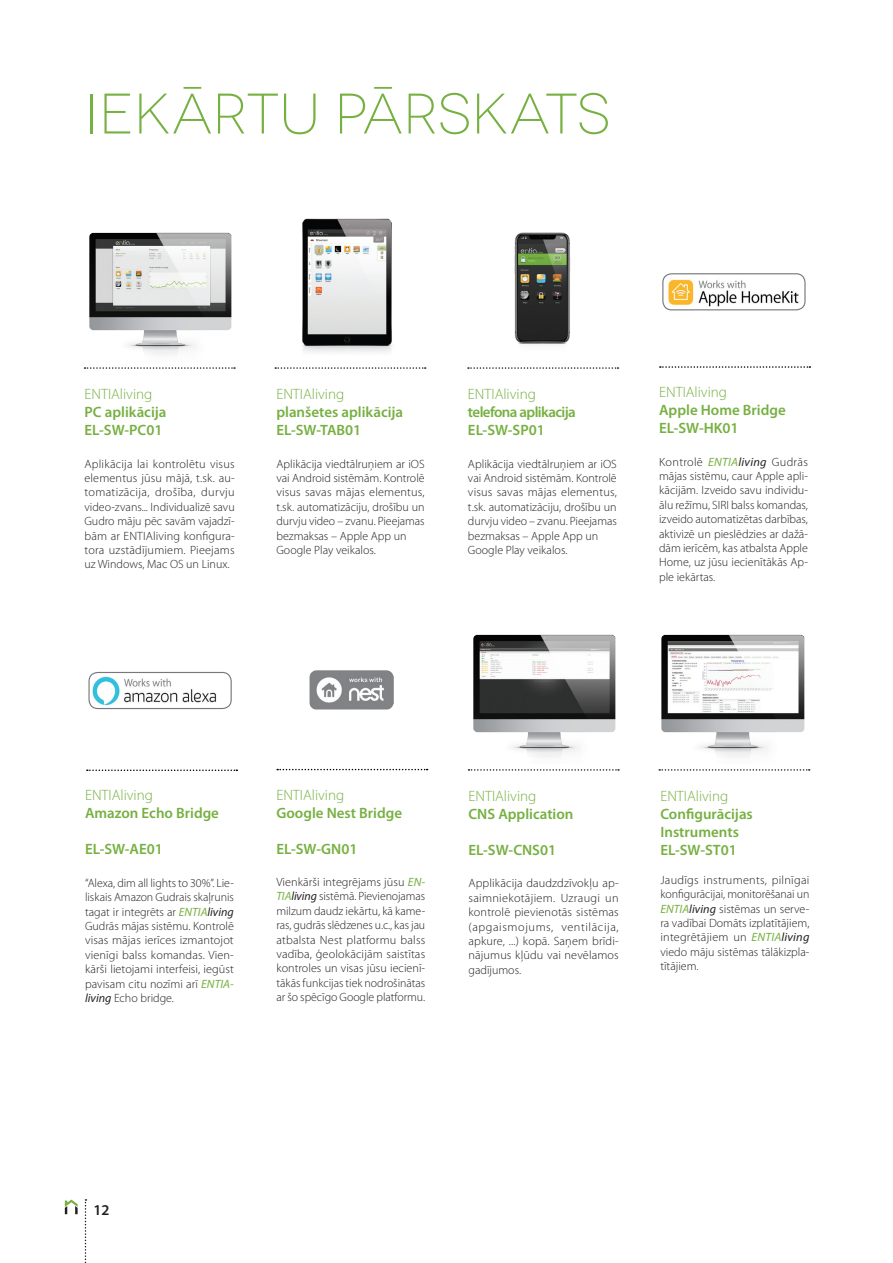
<style>
.page{position:relative;width:893px;height:1263px;background:#fff}
.page>*{position:absolute;margin:0;border:0;box-sizing:border-box;transform-origin:0 0}
.t1{font:300 57px "Novecentowide";color:#76b041}
.t2{font:600 15px/18px "Myriad Pro";color:#76b041}
.t3{font:300 15px "Myriad Pro";color:#76b041}
.t4{font:600 15px/18px "Myriad Pro";letter-spacing:-.04em;color:#76b041}
.t5{font:600 15px "Myriad Pro";color:#231f20}
.t6{font:300 12px/14.4px "Myriad Pro";color:#231f20;text-align:justify}
.s1{font-weight:400;font-style:italic;color:#76b041}
.s2{font-weight:400;font-style:italic}
</style>
<div class="page">
<svg style="left:85px;top:1199px;width:1px;height:64px"></svg>
<svg style="left:65px;top:1199px;width:13px;height:15px"></svg>
<img style="left:89px;top:232px;width:143px;height:123px">
<img style="left:473px;top:634px;width:143px;height:123px">
<img style="left:661px;top:634px;width:144px;height:123px">
<svg style="left:85px;top:367px;width:150px;height:2px"></svg>
<svg style="left:468px;top:769px;width:151px;height:2px"></svg>
<svg style="left:275px;top:367px;width:151px;height:2px"></svg>
<svg style="left:659px;top:769px;width:151px;height:2px"></svg>
<svg style="left:468px;top:367px;width:150px;height:2px"></svg>
<svg style="left:660px;top:366px;width:150px;height:2px"></svg>
<img style="left:668px;top:279px;width:131px;height:28px">
<div style="left:662px;top:273px;width:144px;height:37px;border:1px solid #76787b;border-radius:9px"></div>
<img style="left:302px;top:218px;width:90px;height:134px">
<img style="left:514px;top:232px;width:57px;height:112px">
<svg style="left:277px;top:769px;width:151px;height:1px"></svg>
<svg style="left:87px;top:769px;width:150px;height:2px"></svg>
<img style="left:310px;top:670px;width:83px;height:40px">
<img style="left:92px;top:676px;width:125px;height:29px">
<div style="left:88px;top:672px;width:144px;height:37px;border:1px solid #76787b;border-radius:9px"></div>
<hr style="left:892px;top:86px;width:1px;height:220px;background:#231f20">
<h1 class="t1" style="left:85px;top:81px;width:527px">IEKĀRTU PĀRSKATS</h1>
<p class="t3" style="left:85px;top:386px;width:69px">ENTIAliving</p>
<p class="t2" style="left:85px;top:403px;width:84px">PC aplikācija<br>EL-SW-PC01</p>
<p class="t6" style="left:85px;top:456px;width:152px">Aplikācija lai kontrolētu visus elementus jūsu mājā, t.sk. au&shy;tomatizācija, drošība, durvju video-zvans... Individualizē savu Gudro māju pēc savām vajadzī&shy;bām ar ENTIAliving konfigura&shy;tora uzstādījumiem. Pieejams uz Windows, Mac OS un Linux.</p>
<p class="t3" style="left:276px;top:386px;width:69px">ENTIAliving</p>
<p class="t2" style="left:276px;top:403px;width:128px">planšetes aplikācija<br>EL-SW-TAB01</p>
<p class="t6" style="left:276px;top:456px;width:150px;text-align:left">Aplikācija viedtālruņiem ar iOS vai Android sistēmām. Kontrolē visus savas mājas elementus, t.sk. automatizāciju, drošību un durvju video – zvanu. Pieejamas bezmaksas – Apple App un<br>Google Play veikalos.</p>
<p class="t3" style="left:468px;top:386px;width:69px">ENTIAliving</p>
<p class="t4" style="left:468px;top:403px;width:109px">telefona aplikacija<br>EL-SW-SP01</p>
<p class="t6" style="left:468px;top:456px;width:150px;text-align:left">Aplikācija viedtālruņiem ar iOS vai Android sistēmām. Kontrolē visus savas mājas elementus, t.sk. automatizāciju, drošību un durvju video – zvanu. Pieejamas bezmaksas – Apple App un<br>Google Play veikalos.</p>
<p class="t3" style="left:659px;top:384px;width:69px">ENTIAliving</p>
<p class="t2" style="left:659px;top:401px;width:128px">Apple Home Bridge<br>EL-SW-HK01</p>
<p class="t6" style="left:659px;top:454px;width:150px">Kontrolē <span class="s1">ENTIA</span><span class="s2">living</span> Gudrās mājas sistēmu, caur Apple apli&shy;kācijām. Izveido savu individu&shy;ālu režīmu, SIRI balss komandas, izveido automatizētas darbības, aktivizē un pieslēdzies ar dažā&shy;dām ierīcēm, kas atbalsta Apple Home, uz jūsu iecienītākās Ap&shy;ple iekārtas.</p>
<p class="t3" style="left:85px;top:787px;width:69px">ENTIAliving</p>
<p class="t2" style="left:85px;top:804px;width:136px">Amazon Echo Bridge</p>
<p class="t2" style="left:85px;top:840px;width:79px">EL-SW-AE01</p>
<p class="t6" style="left:85px;top:876px;width:150px">“Alexa, dim all lights to 30%”. Lie&shy;liskais Amazon Gudrais skaļrunis tagat ir integrēts ar <span class="s1">ENTIA</span><span class="s2">living </span>Gudrās mājas sistēmu. Kontrolē visas mājas ierīces izmantojot vienīgi balss komandas. Vien&shy;kārši lietojami interfeisi, iegūst pavisam citu nozīmi arī <span class="s1">ENTIA&shy;</span><span class="s2">living</span> Echo bridge.</p>
<p class="t3" style="left:276px;top:786px;width:69px">ENTIAliving</p>
<p class="t2" style="left:276px;top:804px;width:127px">Google Nest Bridge</p>
<p class="t2" style="left:276px;top:840px;width:83px">EL-SW-GN01</p>
<p class="t6" style="left:276px;top:875px;width:150px">Vienkārši integrējams jūsu <span class="s1">EN-TIA</span><span class="s2">living</span> sistēmā. Pievienojamas milzum daudz iekārtu, kā kame&shy;ras, gudrās slēdzenes u.c., kas jau atbalsta Nest platformu balss vadība, ģeolokācijām saistītas kontroles un visas jūsu iecienī&shy;tākās funkcijas tiek nodrošinātas ar šo spēcīgo Google platformu.</p>
<p class="t3" style="left:468px;top:788px;width:69px">ENTIAliving</p>
<p class="t2" style="left:468px;top:805px;width:106px">CNS Application</p>
<p class="t2" style="left:468px;top:841px;width:89px">EL-SW-CNS01</p>
<p class="t6" style="left:468px;top:876px;width:152px">Applikācija daudzdzīvokļu ap&shy;saimniekotājiem. Uzraugi un kontrolē pievienotās sistēmas (apgaismojums, ventilācija, apkure, ...) kopā. Saņem brīdi&shy;nājumus kļūdu vai nevēlamos gadījumos.</p>
<p class="t3" style="left:660px;top:788px;width:69px">ENTIAliving</p>
<p class="t2" style="left:660px;top:805px;width:94px">Configurācijas<br>Instruments<br>EL-SW-ST01</p>
<p class="t6" style="left:660px;top:873px;width:151px">Jaudīgs instruments, pilnīgai konfigurācijai, monitorēšanai un <span class="s1">ENTIA</span><span class="s2">living</span> sistēmas un serve&shy;ra vadībai Domāts izplatītājiem, integrētājiem un <span class="s1">ENTIA</span><span class="s2">living </span>viedo māju sistēmas tālākizpla&shy;tītājiem.</p>
<p class="t5" style="left:93px;top:1201px;width:18px">12</p>
</div>
